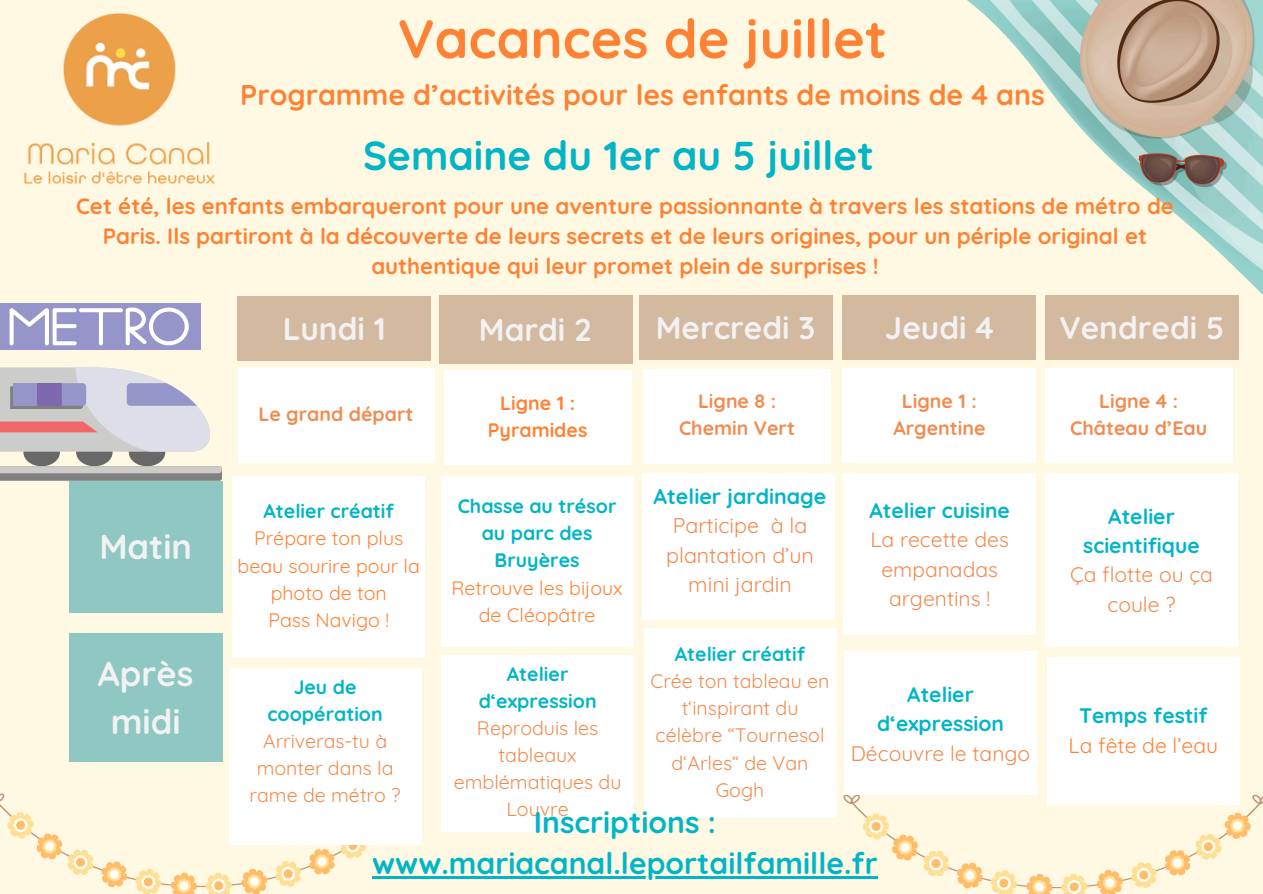
<style>
.page{position:relative;width:1263px;height:894px;background:#fff}
.page>*{position:absolute;margin:0;border:0;box-sizing:border-box;transform-origin:0 0}
.t1{font:700 54px "Quicksand";color:#ff8234}
.t2{font:700 40.5px "Quicksand";color:#00b5c6}
.t3{font:700 34.5px/47.2px "Quicksand";color:#f2f2f2;text-align:center}
.t4{font:700 31.5px "Quicksand";color:#f2f2f2}
.t5{font:700 30px "Quicksand";color:#00b5c6}
.t6{font:700 28.5px "Quicksand";color:#ff8234}
.t7{font:700 22.2px/30.3px "Quicksand";color:#ff8234;text-align:center}
.t8{font:21.3px/29.2px "Quicksand";color:#f18b4f;text-align:center}
.t9{font:700 21px/29.2px "Quicksand";color:#00b5c6;text-align:center}
.t10{font:21px/29.2px "Quicksand";color:#f18b4f;text-align:center}
.t11{font:21px "Quicksand";color:#ff8234}
.t12{font:19.5px/27px "Quicksand";color:#f18b4f;text-align:center}
.t13{font:700 19.5px/27px "Quicksand";color:#00b5c6;text-align:center}
.t14{font:19.5px/27px "Quicksand";color:#ff8234;text-align:center}
.t15{font:700 19.5px/27px "Quicksand";color:#f18b4f;text-align:center}
.t16{font:700 19.5px/27px "Quicksand";color:#ff8234;text-align:center}
.s1{font-weight:700;color:#00b5c6}
.s2{font-weight:400;color:#f18b4f}
</style>
<div class="page">
<div style="left:0;top:0;width:1263px;height:893px;background:#fff9e3"></div>
<div style="left:69px;top:481px;width:153px;height:131px;background:#8fc8c3"></div>
<div style="left:69px;top:633px;width:153px;height:129px;background:#8fc8c3"></div>
<img style="left:24px;top:14px;width:191px;height:170px">
<div style="left:639px;top:295px;width:193px;height:65px;background:#d4b9a1"></div>
<div style="left:1045px;top:295px;width:193px;height:64px;background:#d4b9a1"></div>
<div style="left:1045px;top:368px;width:187px;height:95px;background:#fff"></div>
<div style="left:843px;top:368px;width:193px;height:95px;background:#fff"></div>
<div style="left:843px;top:295px;width:193px;height:64px;background:#d4b9a1"></div>
<div style="left:644px;top:628px;width:192px;height:189px;background:#fff"></div>
<div style="left:643px;top:369px;width:187px;height:94px;background:#fff"></div>
<div style="left:439px;top:295px;width:193px;height:68px;background:#d4b9a1"></div>
<div style="left:444px;top:370px;width:187px;height:95px;background:#fff"></div>
<div style="left:238px;top:296px;width:193px;height:64px;background:#d4b9a1"></div>
<div style="left:238px;top:368px;width:196px;height:95px;background:#fff"></div>
<div style="left:642px;top:472px;width:193px;height:147px;background:#fff"></div>
<div style="left:442px;top:655px;width:192px;height:176px;background:#fff"></div>
<div style="left:441px;top:476px;width:192px;height:170px;background:#fff"></div>
<img style="left:967px;top:0;width:296px;height:295px">
<hr style="left:372px;top:876px;width:506px;height:2px;background:#00b5c6">
<svg style="left:0;top:793px;width:413px;height:100px"></svg>
<svg style="left:843px;top:794px;width:420px;height:99px"></svg>
<div style="left:232px;top:475px;width:193px;height:182px;background:#fff"></div>
<div style="left:229px;top:668px;width:192px;height:176px;background:#fff"></div>
<div style="left:843px;top:473px;width:193px;height:161px;background:#fff"></div>
<div style="left:844px;top:651px;width:193px;height:144px;background:#fff"></div>
<div style="left:1045px;top:473px;width:193px;height:173px;background:#fff"></div>
<div style="left:1047px;top:656px;width:192px;height:147px;background:#fff"></div>
<div style="left:23px;top:438px;width:37px;height:28px;background:#686868;border-radius:50%"></div>
<div style="left:76px;top:438px;width:37px;height:28px;background:#686868;border-radius:50%"></div>
<div style="left:129px;top:438px;width:36px;height:28px;background:#686868;border-radius:50%"></div>
<svg style="left:0;top:466px;width:222px;height:14px;background:#a6a6a6"></svg>
<div style="left:0;top:303px;width:201px;height:47px;background:#9695c9"></div>
<svg style="left:10px;top:307px;width:179px;height:38px"></svg>
<svg style="left:0;top:367px;width:210px;height:84px;background:#cec5d0"></svg>
<p class="t1" style="left:398px;top:4px;width:491px">Vacances de juillet</p>
<p class="t6" style="left:240px;top:77px;width:806px">Programme d’activités pour les enfants de moins de 4 ans</p>
<p class="t2" style="left:363px;top:130px;width:512px">Semaine du 1er au 5 juillet</p>
<p class="t7" style="left:76px;top:190px;width:1099px">Cet été, les enfants embarqueront pour une aventure passionnante à travers les stations de métro de<br>Paris. Ils partiront à la découverte de leurs secrets et de leurs origines, pour un périple original et authentique qui leur promet plein de surprises !</p>
<p class="t3" style="left:99px;top:522px;width:94px">Matin</p>
<h3 class="t3" style="left:98px;top:649px;width:97px">Après midi</h3>
<h6 class="t4" style="left:283px;top:308px;width:105px">Lundi 1</h6>
<h6 class="t15" style="left:258px;top:400px;width:157px">Le grand départ</h6>
<p class="t13" style="left:263px;top:497px;width:132px">Atelier créatif</p>
<p class="t14" style="left:238px;top:524px;width:184px">Prépare ton plus beau sourire pour la photo de ton</p>
<h2 class="t14" style="left:269px;top:605px;width:122px">Pass Navigo !</h2>
<h6 class="t4" style="left:479px;top:309px;width:115px">Mardi 2</h6>
<h6 class="t16" style="left:488px;top:388px;width:101px">Ligne 1 :<br>Pyramides</h6>
<h5 class="t13" style="left:458px;top:492px;width:160px">Chasse au trésor au parc des<br>Bruyères</h5>
<h5 class="t14" style="left:451px;top:573px;width:173px">Retrouve les bijoux de Cléopâtre</h5>
<h1 class="t4" style="left:656px;top:307px;width:161px">Mercredi 3</h1>
<h4 class="t4" style="left:1059px;top:307px;width:166px">Vendredi 5</h4>
<h2 class="t4" style="left:885px;top:307px;width:110px">Jeudi 4</h2>
<p class="t15" style="left:679px;top:387px;width:117px">Ligne 8 :<br>Chemin Vert</p>
<h5 class="t8" style="left:654px;top:481px;width:174px"><span class="s1">Atelier jardinage<br></span>Participe à la plantation d’un mini jardin</h5>
<h2 class="t15" style="left:893px;top:387px;width:94px">Ligne 1 :<br>Argentine</h2>
<h2 class="t10" style="left:869px;top:495px;width:142px"><span class="s1">Atelier cuisine<br></span>La recette des empanadas argentins !</h2>
<h2 class="t15" style="left:1070px;top:387px;width:138px">Ligne 4 :<br>Château d’Eau</h2>
<p class="t9" style="left:1070px;top:501px;width:144px">Atelier scientifique<br><span class="s2">Ça flotte ou ça coule ?</span></p>
<h2 class="t13" style="left:675px;top:640px;width:132px">Atelier créatif</h2>
<h2 class="t12" style="left:651px;top:667px;width:180px">Crée ton tableau en t‘inspirant du célèbre “Tournesol d‘Arles“ de Van<br>Gogh</h2>
<h6 class="t13" style="left:479px;top:660px;width:119px">Atelier d‘expression</h6>
<h5 class="t12" style="left:454px;top:714px;width:169px">Reproduis les tableaux emblématiques du<br>Louvre</h5>
<p class="t13" style="left:267px;top:673px;width:117px">Jeu de coopération</p>
<p class="t12" style="left:250px;top:727px;width:153px">Arriveras-tu à monter dans la rame de métro ?</p>
<h5 class="t9" style="left:851px;top:679px;width:181px">Atelier d‘expression<br><span class="s2">Découvre le tango</span></h5>
<p class="t5" style="left:534px;top:802px;width:184px">Inscriptions :</p>
<p class="t5" style="left:372px;top:844px;width:507px">www.mariacanal.leportailfamille.fr</p>
<p class="t9" style="left:1079px;top:700px;width:130px">Temps festif</p>
<p class="t11" style="left:1068px;top:731px;width:151px">La fête de l’eau</p>
</div>
